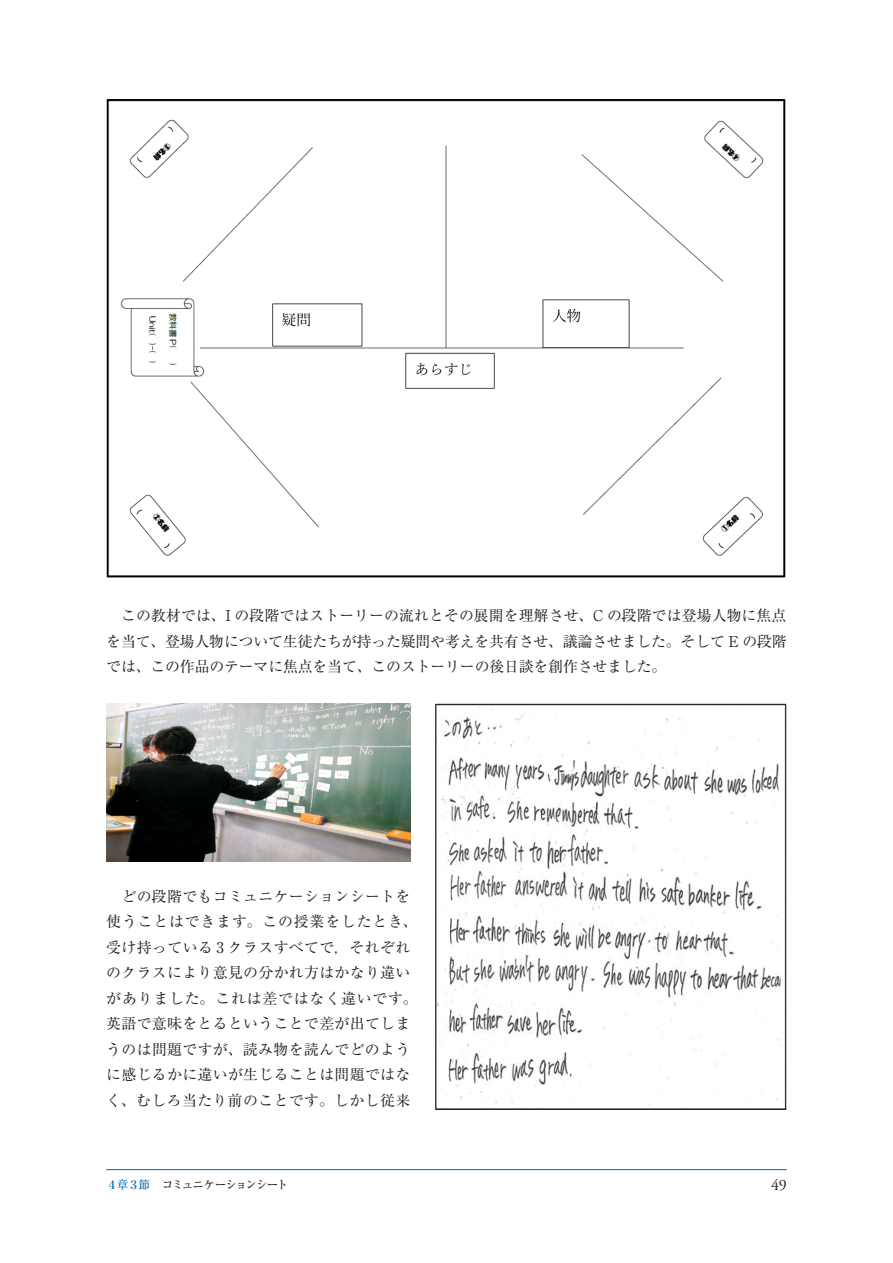
<style>
.page{position:relative;width:893px;height:1263px;background:#fff}
.page>*{position:absolute;margin:0;border:0;box-sizing:border-box;transform-origin:0 0}
.t1{font:15.9px "Adobe Garamond Pro";color:#231f20}
.t2{font:14.85px/25.5px "Ryumin Pro";letter-spacing:.025em;color:#231f20;text-align:justify}
.t3{font:500 11.7px "Ryumin Pro";letter-spacing:-.085em;color:#231f20}
.s1{color:#0166b3}
</style>
<div class="page">
<img style="left:106px;top:99px;width:680px;height:479px">
<img style="left:106px;top:704px;width:304px;height:157px">
<img style="left:436px;top:704px;width:351px;height:406px">
<hr style="left:106px;top:1169px;width:681px;height:1px;background:#0166b3">
<p class="t2" style="left:106px;top:602px;width:682px">　この教材では、I の段階ではストーリーの流れとその展開を理解させ、C の段階では登場人物に焦点を当て、登場人物について生徒たちが持った疑問や考えを共有させ、議論させました。そして E の段階では、この作品のテーマに焦点を当て、このストーリーの後日談を創作させました。</p>
<p class="t2" style="left:106px;top:882px;width:313px;text-align:left">　どの段階でもコミュニケーションシートを使うことはできます。この授業をしたとき、受け持っている 3 クラスすべてで，それぞれのクラスにより意見の分かれ方はかなり違いがありました。これは差ではなく違いです。英語で意味をとるということで差が出てしまうのは問題ですが、読み物を読んでどのように感じるかに違いが生じることは問題ではなく、むしろ当たり前のことです。しかし従来</p>
<p class="t3" style="left:106px;top:1175px;width:184px"><span class="s1">４章３節　</span>コミュニケーションシート</p>
<p class="t1" style="left:771px;top:1175px;width:17px">49</p>
</div>
